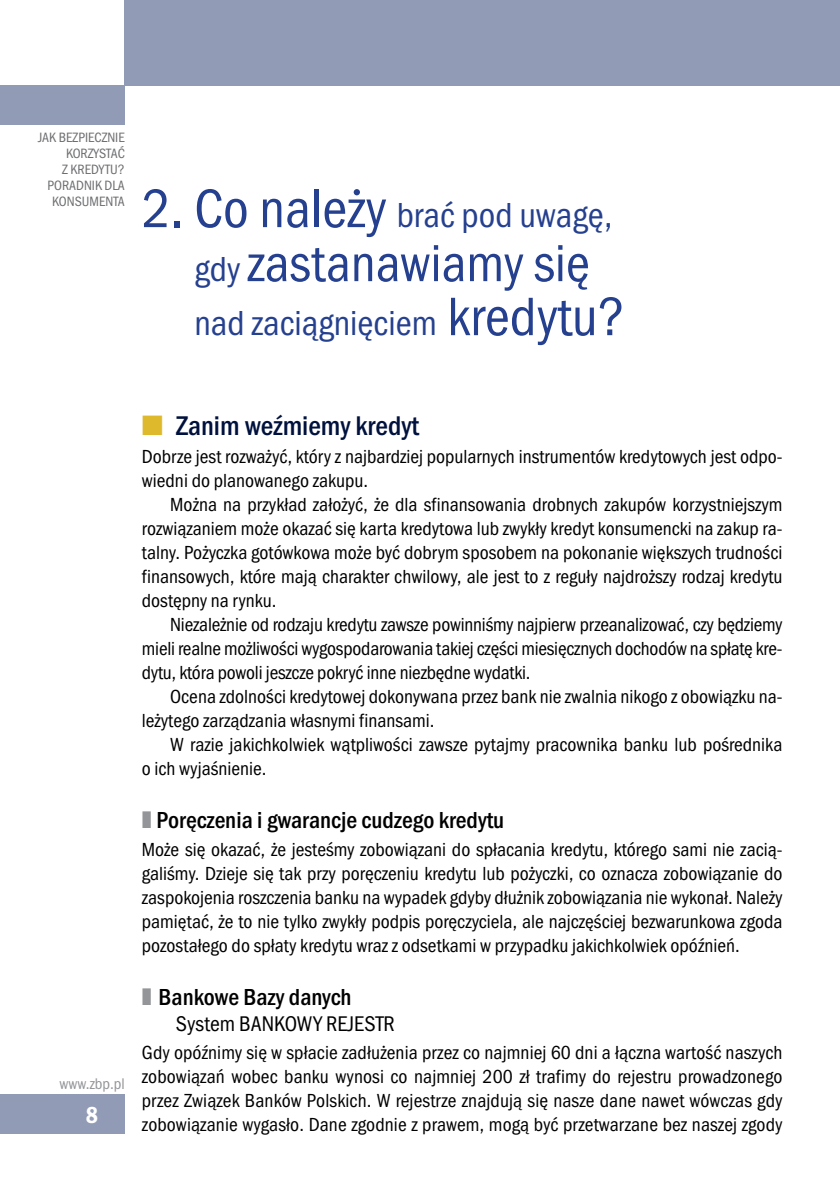
<style>
.page{position:relative;width:840px;height:1191px;background:#fff}
.page>*{position:absolute;margin:0;border:0;box-sizing:border-box;transform-origin:0 0}
.t1{font:condensed 54px "Franklin Got Itc TEE";color:#25408f}
.t2{font:condensed 36px "Franklin Got Itc TEE";color:#25408f}
.t3{font:500 condensed 28px "Franklin Got Itc TEE";color:#00113d}
.t4{font:500 condensed 24px "Franklin Got Itc TEE";color:#000}
.t5{font:600 condensed 24px "Franklin Got Itc TEE";color:#fff}
.t6{font:condensed 22px "Franklin Got Itc TEE";color:#000}
.t7{font:condensed 19.6px/24px "Franklin Got Itc TEE";color:#000;text-align:justify}
.t8{font:condensed 16px "Franklin Got Itc TEE";color:#939598}
.t9{font:condensed 14px/16px "Franklin Got Itc TEE";color:#6d6e71;text-align:right}
.s1{font-size:56px}
.s2{font-size:36px}
.s3{color:#deb92c}
.s4{color:#939598}
</style>
<div class="page">
<div style="left:0;top:85px;width:125px;height:40px;background:#929bb6"></div>
<div style="left:0;top:1094px;width:125px;height:40px;background:#929bb6"></div>
<div style="left:125px;top:0;width:714px;height:85px;background:#929bb6"></div>
<p class="t9" style="left:38px;top:129px;width:88px">Jak bezpiecznie korzystać<br>z kredytu?<br>Poradnik dla konsumenta</p>
<h2 class="t2" style="left:142px;top:195px;width:471px"><span class="s1">2. Co należy</span> brać pod uwagę,</h2>
<h1 class="t1" style="left:194px;top:233px;width:397px"><span class="s2">gdy</span> zastanawiamy się</h1>
<h2 class="t2" style="left:194px;top:303px;width:432px">nad zaciągnięciem <span class="s1">kredytu?</span></h2>
<p class="t8" style="left:59px;top:1074px;width:67px">www.zbp.pl</p>
<p class="t5" style="left:86px;top:1101px;width:14px">8</p>
<h3 class="t3" style="left:142px;top:410px;width:278px"><span class="s3">■</span> Zanim weźmiemy kredyt</h3>
<p class="t7" style="left:142px;top:445px;width:641px">Dobrze jest rozważyć, który z najbardziej popularnych instrumentów kredytowych jest odpo&shy;wiedni do planowanego zakupu.</p>
<p class="t7" style="left:142px;top:493px;width:641px;text-indent:28px">Można na przykład założyć, że dla sfinansowania drobnych zakupów korzystniejszym rozwiązaniem może okazać się karta kredytowa lub zwykły kredyt konsumencki na zakup ra&shy;talny. Pożyczka gotówkowa może być dobrym sposobem na pokonanie większych trudności finansowych, które mają charakter chwilowy, ale jest to z reguły najdroższy rodzaj kredytu dostępny na rynku.</p>
<p class="t7" style="left:142px;top:613px;width:642px;text-indent:28px">Niezależnie od rodzaju kredytu zawsze powinniśmy najpierw przeanalizować, czy będziemy mieli realne możliwości wygospodarowania takiej części miesięcznych dochodów na spłatę kre&shy;dytu, która powoli jeszcze pokryć inne niezbędne wydatki.</p>
<p class="t7" style="left:142px;top:685px;width:641px;text-indent:28px">Ocena zdolności kredytowej dokonywana przez bank nie zwalnia nikogo z obowiązku na&shy;leżytego zarządzania własnymi finansami.</p>
<p class="t7" style="left:142px;top:733px;width:641px;text-indent:28px">W razie jakichkolwiek wątpliwości zawsze pytajmy pracownika banku lub pośrednika o ich wyjaśnienie.</p>
<p class="t4" style="left:142px;top:806px;width:363px"><span class="s4">❚</span> Poręczenia i gwarancje cudzego kredytu</p>
<p class="t7" style="left:142px;top:838px;width:641px">Może się okazać, że jesteśmy zobowiązani do spłacania kredytu, którego sami nie zacią&shy;galiśmy. Dzieje się tak przy poręczeniu kredytu lub pożyczki, co oznacza zobowiązanie do zaspokojenia roszczenia banku na wypadek gdyby dłużnik zobowiązania nie wykonał. Należy pamiętać, że to nie tylko zwykły podpis poręczyciela, ale najczęściej bezwarunkowa zgoda pozostałego do spłaty kredytu wraz z odsetkami w przypadku jakichkolwiek opóźnień.</p>
<p class="t4" style="left:142px;top:983px;width:211px"><span class="s4">❚</span> Bankowe Bazy danych</p>
<p class="t6" style="left:176px;top:1011px;width:76px">System BANKO</p>
<p class="t6" style="left:297px;top:1011px;width:68px">WYREJESTR</p>
<p class="t7" style="left:142px;top:1041px;width:641px">Gdy opóźnimy się w spłacie zadłużenia przez co najmniej 60 dni a łączna wartość naszych zobowiązań wobec banku wynosi co najmniej 200 zł trafimy do rejestru prowadzonego przez Związek Banków Polskich. W rejestrze znajdują się nasze dane nawet wówczas gdy zobowiązanie wygasło. Dane zgodnie z prawem, mogą być przetwarzane bez naszej zgody</p>
</div>
